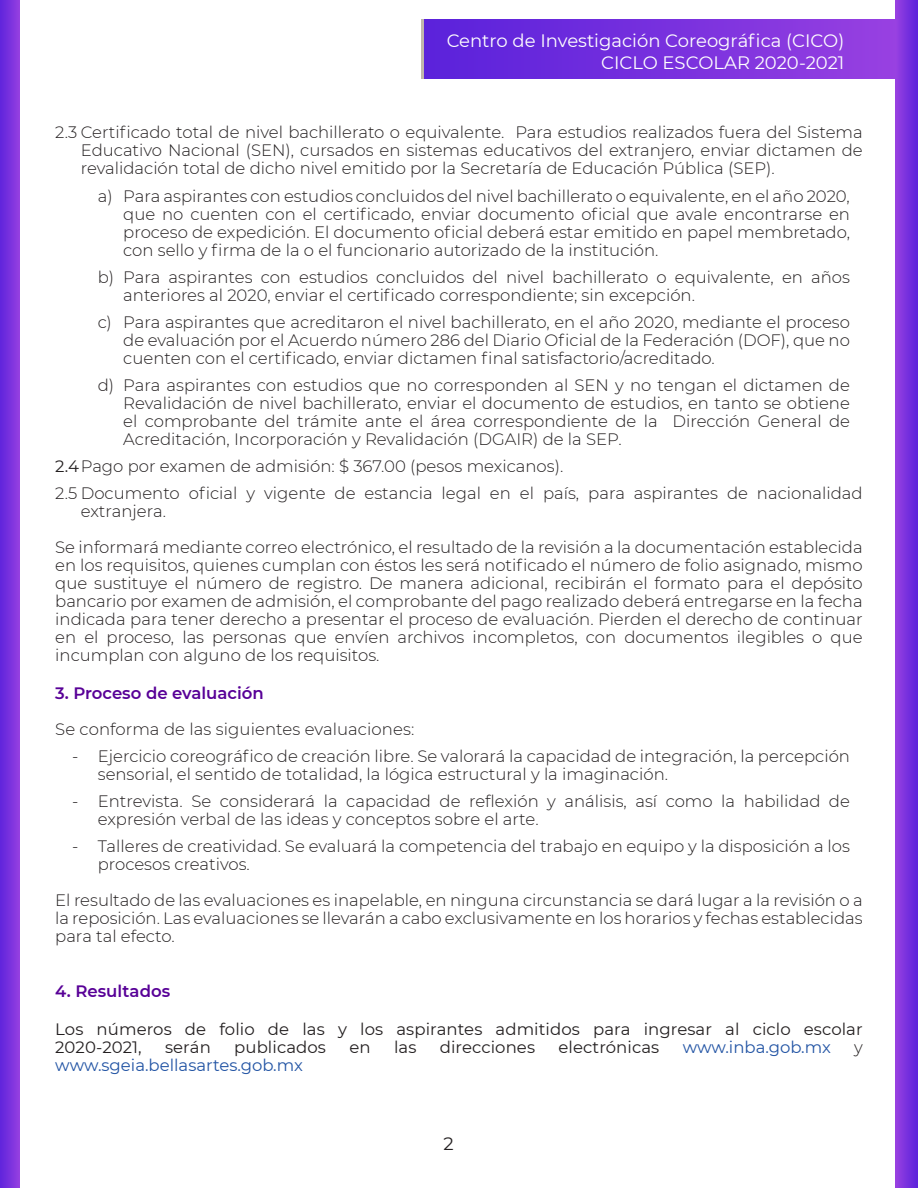
<style>
.page{position:relative;width:918px;height:1188px;background:#fff}
.page>*{position:absolute;margin:0;border:0;box-sizing:border-box;transform-origin:0 0}
.t1{font:18px "Montserrat";color:#fff}
.t2{font:18px "Montserrat";color:#231f20}
.Body_Text{font:300 16.5px/18px "Montserrat";color:#231f20;text-align:justify}
.Body_Text-2{font:16.5px/18px "Montserrat";letter-spacing:.005em;color:#231f20}
.Body_Text-3{font:16.5px "Montserrat";color:#2254a4}
.Body_Text-4{font:600 16.5px "Montserrat";color:#580097}
.s1{font-weight:400}
</style>
<div class="page">
<div style="left:0;top:0;width:20px;height:1188px;background:linear-gradient(to right,#6024dc,#923ee0)"></div>
<div style="left:421px;top:19px;width:476px;height:60px;background:linear-gradient(to right,#5a23da,#963fe1)"></div>
<div style="left:896px;top:0;width:22px;height:1188px;background:linear-gradient(to right,#963fe1,#5e23db)"></div>
<p class="t1" style="left:447px;top:28px;width:399px">Centro de Investigación Coreográfica (CICO)</p>
<p class="t1" style="left:601px;top:50px;width:245px">CICLO ESCOLAR 2020-2021</p>
<p class="Body_Text" style="left:81px;top:123px;width:783px;text-indent:-26px">2.3 Certificado total de nivel bachillerato o equivalente. Para estudios realizados fuera del Sistema Educativo Nacional (SEN), cursados en sistemas educativos del extranjero, enviar dictamen de revalidación total de dicho nivel emitido por la Secretaría de Educación Pública (SEP).</p>
<p class="Body_Text" style="left:123px;top:186px;width:728px;text-indent:-26px">a) Para aspirantes con estudios concluidos del nivel bachillerato o equivalente, en el año 2020, que no cuenten con el certificado, enviar documento oficial que avale encontrarse en proceso de expedición. El documento oficial deberá estar emitido en papel membretado, con sello y firma de la o el funcionario autorizado de la institución.</p>
<p class="Body_Text" style="left:123px;top:267px;width:728px;text-indent:-26px">b) Para aspirantes con estudios concluidos del nivel bachillerato o equivalente, en años anteriores al 2020, enviar el certificado correspondiente; sin excepción.</p>
<p class="Body_Text" style="left:123px;top:313px;width:728px;text-indent:-26px">c) Para aspirantes que acreditaron el nivel bachillerato, en el año 2020, mediante el proceso de evaluación por el Acuerdo número 286 del Diario Oficial de la Federación (DOF), que no cuenten con el certificado, enviar dictamen final satisfactorio/acreditado.</p>
<p class="Body_Text" style="left:123px;top:376px;width:728px;text-indent:-26px">d) Para aspirantes con estudios que no corresponden al SEN y no tengan el dictamen de Revalidación de nivel bachillerato, enviar el documento de estudios, en tanto se obtiene el comprobante del trámite ante el área correspondiente de la Dirección General de Acreditación, Incorporación y Revalidación (DGAIR) de la SEP.</p>
<p class="Body_Text" style="left:55px;top:457px;width:510px"><span class="s1">2.4</span>Pago por examen de admisión: $ 367.00 (pesos mexicanos).</p>
<p class="Body_Text" style="left:81px;top:484px;width:783px;text-indent:-26px">2.5 Documento oficial y vigente de estancia legal en el país, para aspirantes de nacionalidad extranjera.</p>
<p class="Body_Text" style="left:55px;top:538px;width:809px">Se informará mediante correo electrónico, el resultado de la revisión a la documentación establecida en los requisitos, quienes cumplan con éstos les será notificado el número de folio asignado, mismo que sustituye el número de registro. De manera adicional, recibirán el formato para el depósito bancario por examen de admisión, el comprobante del pago realizado deberá entregarse en la fecha indicada para tener derecho a presentar el proceso de evaluación. Pierden el derecho de continuar en el proceso, las personas que envíen archivos incompletos, con documentos ilegibles o que incumplan con alguno de los requisitos.</p>
<p class="Body_Text-4" style="left:55px;top:681px;width:210px">3. Proceso de evaluación</p>
<p class="Body_Text" style="left:55px;top:720px;width:361px">Se conforma de las siguientes evaluaciones:</p>
<p class="Body_Text" style="left:98px;top:747px;width:754px;text-indent:-26px">- Ejercicio coreográfico de creación libre. Se valorará la capacidad de integración, la percepción sensorial, el sentido de totalidad, la lógica estructural y la imaginación.</p>
<p class="Body_Text" style="left:98px;top:792px;width:754px;text-indent:-26px">- Entrevista. Se considerará la capacidad de reflexión y análisis, así como la habilidad de expresión verbal de las ideas y conceptos sobre el arte.</p>
<p class="Body_Text" style="left:98px;top:837px;width:754px;text-indent:-26px">- Talleres de creatividad. Se evaluará la competencia del trabajo en equipo y la disposición a los procesos creativos.</p>
<p class="Body_Text" style="left:55px;top:891px;width:809px">El resultado de las evaluaciones es inapelable, en ninguna circunstancia se dará lugar a la revisión o a la reposición. Las evaluaciones se llevarán a cabo exclusivamente en los horarios y fechas establecidas para tal efecto.</p>
<p class="Body_Text-4" style="left:55px;top:980px;width:116px">4. Resultados</p>
<p class="Body_Text-2" style="left:55px;top:1020px;width:809px">Los números de folio de las y los aspirantes admitidos para ingresar al ciclo escolar<br>2020-2021,</p>
<p class="Body_Text-2" style="left:165px;top:1038px;width:47px">serán</p>
<p class="Body_Text-2" style="left:234px;top:1038px;width:93px">publicados</p>
<p class="Body_Text-2" style="left:349px;top:1038px;width:23px">en</p>
<p class="Body_Text-2" style="left:394px;top:1038px;width:24px">las</p>
<p class="Body_Text-2" style="left:440px;top:1038px;width:97px">direcciones</p>
<p class="Body_Text-2" style="left:558px;top:1038px;width:102px">electrónicas</p>
<p class="Body_Text-3" style="left:683px;top:1036px;width:150px">www.inba.gob.mx</p>
<p class="Body_Text" style="left:854px;top:1038px;width:10px">y</p>
<p class="Body_Text-3" style="left:55px;top:1054px;width:249px">www.sgeia.bellasartes.gob.mx</p>
<p class="t2" style="left:443px;top:1131px;width:12px">2</p>
</div>
